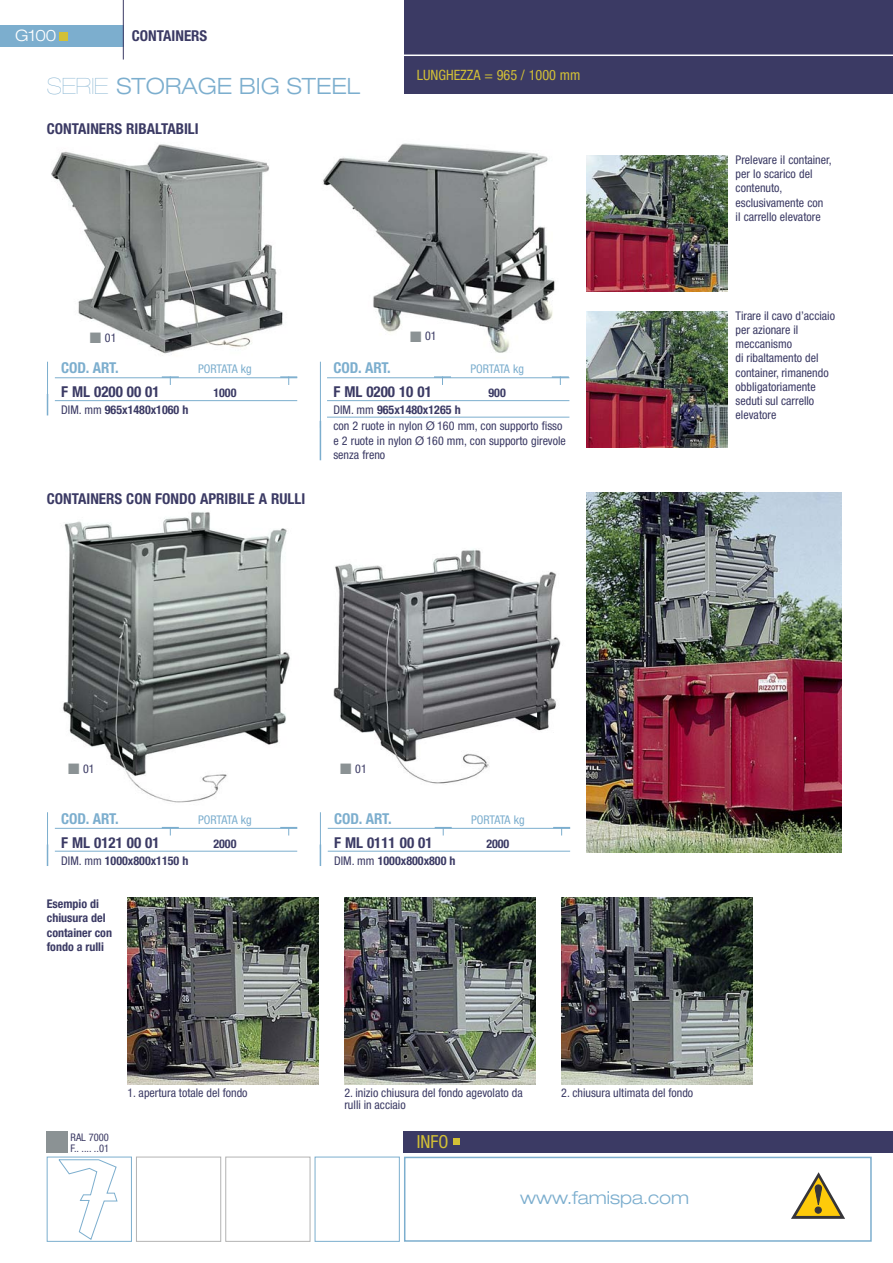
<style>
.page{position:relative;width:893px;height:1263px;background:#fff}
.page>*{position:absolute;margin:0;border:0;box-sizing:border-box;transform-origin:0 0}
.t1{font:300 expanded 22.5px "Helvetica Neue LT Std";color:#7caece}
.t2{font:300 expanded 18px "Helvetica Neue LT Std";color:#7caece}
.t3{font:condensed 18px "Helvetica Neue LT Std";color:#d2c036}
.t4{font:300 expanded 15.75px "Helvetica Neue LT Std";color:#fff}
.t5{font:700 condensed 15px "Helvetica Neue LT Std";color:#3b3a64}
.t6{font:700 condensed 15px "Helvetica Neue LT Std";color:#7caece}
.t7{font:condensed 14.25px "Helvetica Neue LT Std";color:#d2c036}
.t8{font:condensed 12px/14.2px "Helvetica Neue LT Std";color:#3b3a64}
.t9{font:700 condensed 12px/14.4px "Helvetica Neue LT Std";color:#3b3a64}
.t10{font:condensed 12px "Helvetica Neue LT Std";letter-spacing:-.02em;color:#7caece}
.t11{font:condensed 10.5px/10.5px "Helvetica Neue LT Std";color:#3b3a64}
.s1{font-weight:200}
.s2{color:#8b9294}
.s3{font-weight:400}
.s4{font-weight:700}
.s5{font-stretch:normal}
</style>
<div class="page">
<img style="left:62px;top:512px;width:228px;height:291px">
<img style="left:47px;top:144px;width:236px;height:218px">
<div style="left:404px;top:1157px;width:468px;height:85px;border:2px solid #7caece"></div>
<div style="left:404px;top:0;width:489px;height:94px;background:#3b3a64"></div>
<hr style="left:404px;top:55px;width:489px;height:1px;background:#fff">
<div style="left:0;top:26px;width:123px;height:21px;background:#7caece"></div>
<div style="left:60px;top:32px;width:8px;height:9px;background:#d2c036"></div>
<hr style="left:123px;top:0;width:1px;height:60px;background:#3b3a64">
<div style="left:404px;top:1131px;width:489px;height:21px;background:#3b3a64"></div>
<div style="left:47px;top:1157px;width:85px;height:85px;border:1px solid #7caece"></div>
<svg style="left:58px;top:1159px;width:60px;height:81px"></svg>
<div style="left:315px;top:1157px;width:85px;height:85px;border:1px solid #7caece"></div>
<div style="left:225px;top:1157px;width:85px;height:85px;border:1px solid #b3b3b3"></div>
<div style="left:136px;top:1157px;width:85px;height:85px;border:1px solid #b3b3b3"></div>
<div style="left:453px;top:1138px;width:7px;height:7px;background:#d2c036"></div>
<svg style="left:791px;top:1172px;width:54px;height:47px"></svg>
<div style="left:47px;top:1131px;width:21px;height:21px;background:#8b9294"></div>
<img style="left:320px;top:143px;width:235px;height:219px">
<img style="left:587px;top:155px;width:140px;height:136px">
<img style="left:587px;top:311px;width:140px;height:136px">
<hr style="left:55px;top:377px;width:242px;height:1px;background:#7caece">
<hr style="left:55px;top:400px;width:242px;height:1px;background:#7caece">
<svg style="left:162px;top:376px;width:17px;height:9px"></svg>
<svg style="left:280px;top:376px;width:17px;height:9px"></svg>
<hr style="left:47px;top:362px;width:1px;height:36px;background:#7caece">
<svg style="left:47px;top:398px;width:1px;height:17px"></svg>
<hr style="left:327px;top:377px;width:242px;height:1px;background:#7caece">
<hr style="left:327px;top:400px;width:242px;height:1px;background:#7caece">
<hr style="left:327px;top:417px;width:242px;height:1px;background:#7caece">
<svg style="left:434px;top:376px;width:17px;height:9px"></svg>
<svg style="left:552px;top:376px;width:17px;height:9px"></svg>
<hr style="left:320px;top:362px;width:1px;height:66px;background:#7caece">
<hr style="left:320px;top:421px;width:1px;height:39px;background:#7caece">
<hr style="left:55px;top:828px;width:242px;height:1px;background:#7caece">
<hr style="left:55px;top:851px;width:242px;height:1px;background:#7caece">
<svg style="left:162px;top:827px;width:17px;height:8px"></svg>
<svg style="left:280px;top:827px;width:17px;height:8px"></svg>
<hr style="left:47px;top:812px;width:1px;height:36px;background:#7caece">
<svg style="left:47px;top:848px;width:1px;height:18px"></svg>
<hr style="left:328px;top:828px;width:242px;height:1px;background:#7caece">
<hr style="left:328px;top:851px;width:242px;height:1px;background:#7caece">
<svg style="left:435px;top:827px;width:17px;height:8px"></svg>
<svg style="left:553px;top:827px;width:17px;height:8px"></svg>
<hr style="left:320px;top:812px;width:1px;height:36px;background:#7caece">
<svg style="left:320px;top:848px;width:1px;height:18px"></svg>
<img style="left:333px;top:549px;width:228px;height:235px">
<img style="left:587px;top:493px;width:255px;height:359px">
<img style="left:128px;top:897px;width:191px;height:187px">
<img style="left:561px;top:897px;width:192px;height:187px">
<img style="left:344px;top:897px;width:192px;height:187px">
<p class="t4" style="left:15px;top:30px;width:43px">G100</p>
<p class="t5" style="left:132px;top:30px;width:77px">CONTAINERS</p>
<p class="t1" style="left:47px;top:78px;width:315px"><span class="s1">SERIE</span> STORAGE BIG STEEL</p>
<p class="t5" style="left:47px;top:123px;width:153px">CONTAINERS RIBALTABILI</p>
<p class="t7" style="left:417px;top:70px;width:165px">LUNghEZZA = 965 / 1000 mm</p>
<p class="t8" style="left:90px;top:331px;width:28px"><span class="s2">■</span> 01</p>
<p class="t8" style="left:410px;top:330px;width:28px"><span class="s2">■</span> 01</p>
<p class="t6" style="left:61px;top:363px;width:59px">COD. ART.</p>
<p class="t10" style="left:198px;top:365px;width:55px">PORTATA kg</p>
<p class="t5" style="left:61px;top:387px;width:100px">F ML 0200 00 01</p>
<p class="t9" style="left:213px;top:387px;width:25px">1000</p>
<p class="t9" style="left:61px;top:403px;width:129px"><span class="s3">DIM. mm</span> 965x1480x1060 h</p>
<p class="t5" style="left:47px;top:493px;width:260px">CONTAINERS CON FONDO APRIBILE A RULLI</p>
<p class="t6" style="left:333px;top:363px;width:59px">COD. ART.</p>
<p class="t10" style="left:470px;top:365px;width:55px">PORTATA kg</p>
<p class="t5" style="left:333px;top:387px;width:100px">F ML 0200 10 01</p>
<p class="t9" style="left:488px;top:387px;width:19px">900</p>
<p class="t8" style="left:333px;top:402px;width:230px;line-height:16.5px">DIM. mm <span class="s4">965x1480x1265 h<br></span>con 2 ruote in nylon <span class="s5">Ø</span> 160 mm, con supporto fisso</p>
<p class="t8" style="left:333px;top:434px;width:234px">e 2 ruote in nylon <span class="s5">Ø</span> 160 mm, con supporto girevole senza freno</p>
<p class="t8" style="left:736px;top:153px;width:98px">Prelevare il container, per lo scarico del contenuto, esclusivamente con<br>il carrello elevatore</p>
<p class="t8" style="left:736px;top:309px;width:101px">Tirare il cavo d’acciaio per azionare il meccanismo<br>di ribaltamento del container, rimanendo obbligatoriamente seduti sul carrello elevatore</p>
<p class="t8" style="left:68px;top:762px;width:28px"><span class="s2">■</span> 01</p>
<p class="t8" style="left:340px;top:762px;width:28px"><span class="s2">■</span> 01</p>
<p class="t6" style="left:61px;top:813px;width:59px">COD. ART.</p>
<p class="t10" style="left:198px;top:815px;width:55px">PORTATA kg</p>
<p class="t5" style="left:61px;top:837px;width:100px">F ML 0121 00 01</p>
<p class="t9" style="left:213px;top:837px;width:25px">2000</p>
<p class="t9" style="left:61px;top:854px;width:129px"><span class="s3">DIM. mm</span> 1000x800x1150 h</p>
<p class="t9" style="left:47px;top:897px;width:67px">Esempio di chiusura del container con fondo a rulli</p>
<p class="t6" style="left:334px;top:813px;width:59px">COD. ART.</p>
<p class="t10" style="left:471px;top:815px;width:55px">PORTATA kg</p>
<p class="t5" style="left:334px;top:837px;width:100px">F ML 0111 00 01</p>
<p class="t9" style="left:486px;top:837px;width:25px">2000</p>
<p class="t9" style="left:334px;top:854px;width:123px"><span class="s3">DIM. mm</span> 1000x800x800 h</p>
<p class="t11" style="left:71px;top:1133px;width:40px">RAL 7000<br>F.. .... ..01</p>
<p class="t8" style="left:128px;top:1087px;width:121px">1. apertura totale del fondo</p>
<p class="t8" style="left:344px;top:1088px;width:180px;line-height:12px">2. inizio chiusura del fondo agevolato da rulli in acciaio</p>
<p class="t8" style="left:561px;top:1087px;width:133px">2. chiusura ultimata del fondo</p>
<p class="t3" style="left:417px;top:1135px;width:33px">INFO</p>
<p class="t2" style="left:520px;top:1191px;width:171px">www.famispa.com</p>
</div>
